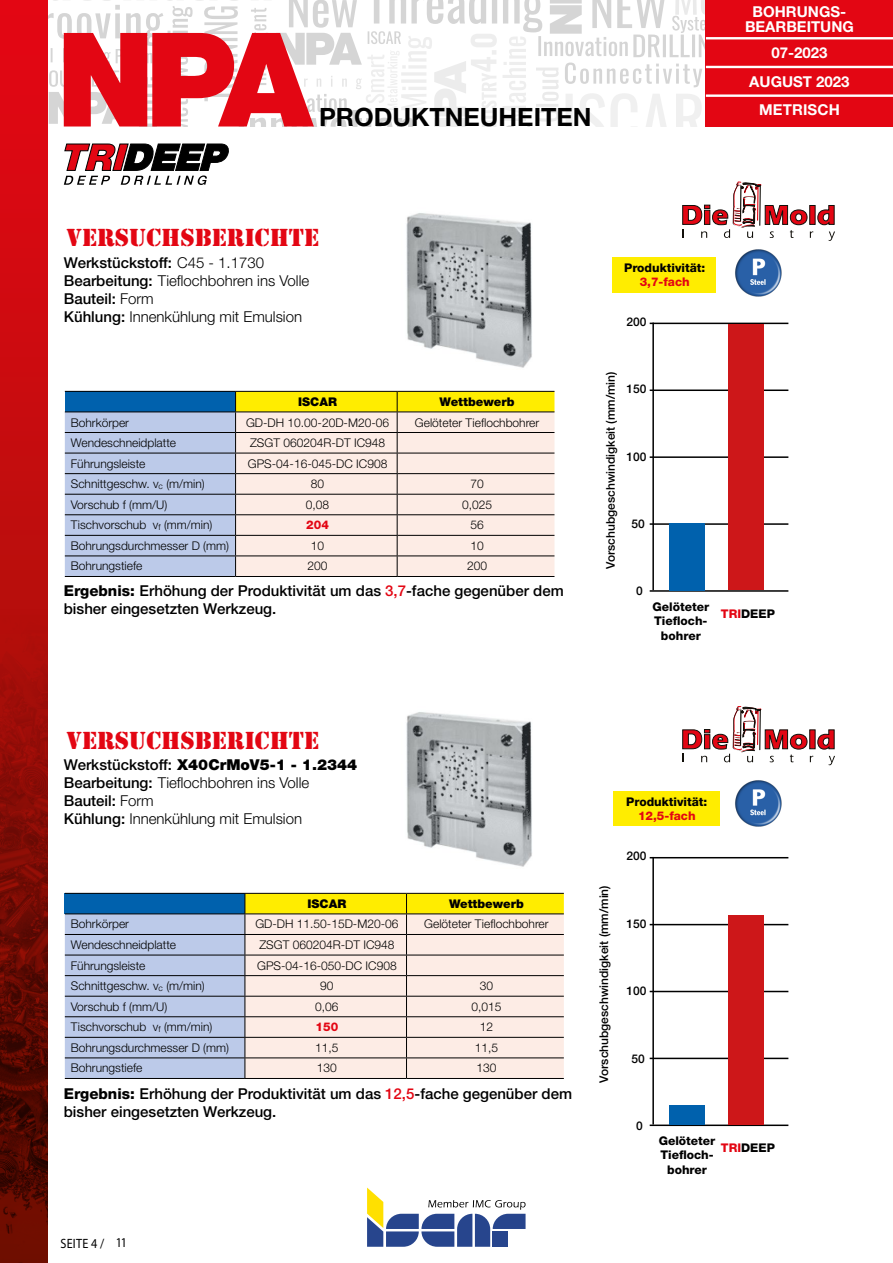
<style>
.page{position:relative;width:893px;height:1263px;background:#fff}
.page>*{position:absolute;margin:0;border:0;box-sizing:border-box;transform-origin:0 0}
.t1{font:25.5px "Stencil";color:#e30613}
.t2{font:700 25.2px "Helvetica Neue LTW1 G";color:#000}
.t3{font:300 15px/18px "Helvetica Neue LT Std";color:#000}
.t4{font:500 15px/18px "Helvetica Neue LT Std";color:#000}
.t5{font:700 15px/15px "Helvetica Neue LTW1 G";color:#fff;text-align:center}
.t6{font:13.5px "Myriad Pro";letter-spacing:.02em;color:#000;scale:.9 1}
.t7{font:300 12px "Helvetica Neue LT Std";color:#000}
.t8{font:800 12px/14.4px "Helvetica Neue LT Std";color:#000;text-align:center}
.t9{font:500 12px "Helvetica Neue LT Std";color:#000}
.t10{font:900 12px "Helvetica Neue LT Std";color:#000}
.t11{font:800 12px "Helvetica Neue LT Std";color:#e30613}
.s1{font-weight:500}
.s2{font-size:8.4px}
.s3{font-weight:800}
.s4{color:#e30613}
.s5{font-weight:900}
</style>
<div class="page">
<svg style="left:65px;top:391px;width:489px;height:185px;background:#d5d2ca"></svg>
<hr style="left:65px;top:535px;width:171px;height:1px;background:#000">
<hr style="left:65px;top:555px;width:171px;height:1px;background:#000">
<hr style="left:65px;top:576px;width:171px;height:1px;background:#000">
<hr style="left:236px;top:535px;width:161px;height:1px;background:#000">
<hr style="left:236px;top:555px;width:161px;height:1px;background:#000">
<hr style="left:236px;top:576px;width:161px;height:1px;background:#000">
<hr style="left:397px;top:535px;width:157px;height:1px;background:#000">
<hr style="left:397px;top:555px;width:157px;height:1px;background:#000">
<hr style="left:397px;top:576px;width:157px;height:1px;background:#000">
<svg style="left:65px;top:893px;width:499px;height:185px;background:#d4d1ca"></svg>
<hr style="left:65px;top:1037px;width:180px;height:1px;background:#000">
<hr style="left:65px;top:1057px;width:180px;height:1px;background:#000">
<hr style="left:65px;top:1078px;width:180px;height:1px;background:#000">
<hr style="left:245px;top:1037px;width:161px;height:1px;background:#000">
<hr style="left:245px;top:1057px;width:161px;height:1px;background:#000">
<hr style="left:245px;top:1078px;width:161px;height:1px;background:#000">
<hr style="left:406px;top:1037px;width:158px;height:1px;background:#000">
<hr style="left:406px;top:1057px;width:158px;height:1px;background:#000">
<hr style="left:406px;top:1078px;width:158px;height:1px;background:#000">
<img style="left:735px;top:249px;width:47px;height:48px">
<img style="left:735px;top:780px;width:47px;height:47px">
<svg style="left:682px;top:182px;width:153px;height:59px"></svg>
<svg style="left:682px;top:706px;width:153px;height:59px"></svg>
<hr style="left:650px;top:590px;width:138px;height:2px;background:#000">
<hr style="left:650px;top:1124px;width:138px;height:2px;background:#000">
<hr style="left:652px;top:323px;width:2px;height:267px;background:#000">
<hr style="left:652px;top:857px;width:2px;height:267px;background:#000">
<hr style="left:650px;top:523px;width:138px;height:2px;background:#000">
<hr style="left:650px;top:1058px;width:138px;height:1px;background:#000">
<hr style="left:650px;top:456px;width:138px;height:2px;background:#000">
<hr style="left:650px;top:991px;width:138px;height:1px;background:#000">
<hr style="left:650px;top:389px;width:138px;height:2px;background:#000">
<hr style="left:650px;top:924px;width:138px;height:1px;background:#000">
<hr style="left:650px;top:323px;width:138px;height:1px;background:#000">
<hr style="left:650px;top:857px;width:138px;height:1px;background:#000">
<div style="left:669px;top:523px;width:36px;height:67px;background:#0061ad"></div>
<div style="left:669px;top:1105px;width:36px;height:19px;background:#0061ad"></div>
<div style="left:612px;top:257px;width:104px;height:36px;background:#ffed00"></div>
<div style="left:612px;top:791px;width:107px;height:35px;background:#ffed00"></div>
<div style="left:728px;top:324px;width:35px;height:266px;background:#cd1719"></div>
<div style="left:728px;top:915px;width:35px;height:209px;background:#cd1719"></div>
<img style="left:406px;top:712px;width:126px;height:155px">
<img style="left:406px;top:213px;width:126px;height:155px">
<svg style="left:367px;top:1187px;width:159px;height:60px"></svg>
<svg style="left:47px;top:0;width:659px;height:126px"></svg>
<div style="left:706px;top:0;width:187px;height:126px;background:#e30613"></div>
<svg style="left:0;top:0;width:47px;height:606px;background:#cf0a10"></svg>
<img style="left:0;top:606px;width:47px;height:657px">
<hr style="left:706px;top:37px;width:187px;height:2px;background:#fff">
<hr style="left:706px;top:66px;width:187px;height:2px;background:#fff">
<hr style="left:706px;top:94px;width:187px;height:3px;background:#fff">
<svg style="left:64px;top:143px;width:165px;height:42px"></svg>
<h2 class="t2" style="left:319px;top:102px;width:274px">PRODUKTNEUHEITEN</h2>
<p class="t5" style="left:745px;top:4px;width:110px">BOHRUNGS-<br>BEARBEITUNG</p>
<p class="t5" style="left:771px;top:45px;width:58px">07-2023</p>
<p class="t5" style="left:749px;top:74px;width:102px">AUGUST 2023</p>
<p class="t5" style="left:759px;top:102px;width:82px">METRISCH</p>
<h1 class="t1" style="left:67px;top:222px;width:254px">VERSUCHSBERICHTE</h1>
<p class="t3" style="left:64px;top:253px;width:247px"><span class="s1">Werkstückstoff:</span> C45 - 1.1730<br><span class="s1">Bearbeitung:</span> Tieflochbohren ins Volle<br><span class="s1">Bauteil:</span> Form<br><span class="s1">Kühlung:</span> Innenkühlung mit Emulsion</p>
<p class="t10" style="left:298px;top:394px;width:40px">ISCAR</p>
<p class="t10" style="left:440px;top:394px;width:76px">Wettbewerb</p>
<p class="t7" style="left:71px;top:415px;width:60px">Bohrkörper</p>
<p class="t7" style="left:246px;top:415px;width:145px">GD-DH 10.00-20D-M20-06</p>
<p class="t7" style="left:415px;top:415px;width:126px">Gelöteter Tieflochbohrer</p>
<p class="t7" style="left:71px;top:435px;width:107px">Wendeschneidplatte</p>
<p class="t7" style="left:250px;top:435px;width:137px">ZSGT 060204R-DT IC948</p>
<p class="t7" style="left:71px;top:456px;width:76px">Führungsleiste</p>
<p class="t7" style="left:248px;top:456px;width:141px">GPS-04-16-045-DC IC908</p>
<p class="t7" style="left:71px;top:477px;width:135px">Schnittgeschw. v<span class="s2">c</span> (m/min)</p>
<p class="t7" style="left:311px;top:477px;width:15px">80</p>
<p class="t7" style="left:470px;top:477px;width:15px">70</p>
<p class="t7" style="left:71px;top:497px;width:98px">Vorschub f (mm/U)</p>
<p class="t7" style="left:306px;top:497px;width:25px">0,08</p>
<p class="t7" style="left:462px;top:497px;width:32px">0,025</p>
<p class="t7" style="left:71px;top:518px;width:143px">Tischvorschub v<span class="s2">f</span> (mm/min)</p>
<p class="t11" style="left:306px;top:518px;width:24px">204</p>
<p class="t7" style="left:470px;top:518px;width:15px">56</p>
<p class="t7" style="left:71px;top:538px;width:160px">Bohrungsdurchmesser D (mm)</p>
<p class="t7" style="left:311px;top:538px;width:15px">10</p>
<p class="t7" style="left:470px;top:538px;width:15px">10</p>
<p class="t7" style="left:71px;top:559px;width:73px">Bohrungstiefe</p>
<p class="t7" style="left:308px;top:559px;width:22px">200</p>
<p class="t7" style="left:467px;top:559px;width:22px">200</p>
<p class="t4" style="left:64px;top:582px;width:501px"><span class="s3">Ergebnis:</span> Erhöhung der Produktivität um das <span class="s4">3,7</span>-fache gegenüber dem bisher eingesetzten Werkzeug.</p>
<p class="t8" style="left:624px;top:260px;width:83px">Produktivität:</p>
<p class="t11" style="left:640px;top:275px;width:52px">3,7-fach</p>
<p class="t9" style="left:626px;top:315px;width:22px">200</p>
<p class="t9" style="left:603px;top:569px;width:199px;rotate:-90deg">Vorschubgeschwindigkeit (mm/min)</p>
<p class="t9" style="left:626px;top:382px;width:22px">150</p>
<p class="t9" style="left:626px;top:449px;width:22px">100</p>
<p class="t9" style="left:631px;top:517px;width:15px">50</p>
<p class="t9" style="left:636px;top:584px;width:8px">0</p>
<p class="t8" style="left:652px;top:599px;width:58px">Gelöteter<br>Tiefloch&shy;bohrer</p>
<p class="t8" style="left:721px;top:606px;width:55px"><span class="s4">TRI</span>DEEP</p>
<h1 class="t1" style="left:67px;top:726px;width:254px">VERSUCHSBERICHTE</h1>
<p class="t3" style="left:64px;top:755px;width:295px"><span class="s1">Werkstückstoff:</span> <span class="s5">X40CrMoV5-1 - 1.2344<br></span><span class="s1">Bearbeitung:</span> Tieflochbohren ins Volle<br><span class="s1">Bauteil:</span> Form<br><span class="s1">Kühlung:</span> Innenkühlung mit Emulsion</p>
<p class="t10" style="left:308px;top:896px;width:40px">ISCAR</p>
<p class="t10" style="left:449px;top:896px;width:76px">Wettbewerb</p>
<p class="t7" style="left:71px;top:917px;width:60px">Bohrkörper</p>
<p class="t7" style="left:255px;top:917px;width:145px">GD-DH 11.50-15D-M20-06</p>
<p class="t7" style="left:424px;top:917px;width:126px">Gelöteter Tieflochbohrer</p>
<p class="t7" style="left:71px;top:937px;width:107px">Wendeschneidplatte</p>
<p class="t7" style="left:259px;top:937px;width:137px">ZSGT 060204R-DT IC948</p>
<p class="t7" style="left:71px;top:958px;width:76px">Führungsleiste</p>
<p class="t7" style="left:257px;top:958px;width:141px">GPS-04-16-050-DC IC908</p>
<p class="t7" style="left:71px;top:978px;width:135px">Schnittgeschw. v<span class="s2">c</span> (m/min)</p>
<p class="t7" style="left:320px;top:978px;width:15px">90</p>
<p class="t7" style="left:480px;top:978px;width:15px">30</p>
<p class="t7" style="left:71px;top:999px;width:98px">Vorschub f (mm/U)</p>
<p class="t7" style="left:315px;top:999px;width:25px">0,06</p>
<p class="t7" style="left:471px;top:999px;width:32px">0,015</p>
<p class="t7" style="left:71px;top:1020px;width:143px">Tischvorschub v<span class="s2">f</span> (mm/min)</p>
<p class="t11" style="left:316px;top:1020px;width:24px">150</p>
<p class="t7" style="left:480px;top:1020px;width:15px">12</p>
<p class="t7" style="left:71px;top:1040px;width:160px">Bohrungsdurchmesser D (mm)</p>
<p class="t7" style="left:315px;top:1040px;width:25px">11,5</p>
<p class="t7" style="left:475px;top:1040px;width:25px">11,5</p>
<p class="t7" style="left:71px;top:1061px;width:73px">Bohrungstiefe</p>
<p class="t7" style="left:317px;top:1061px;width:22px">130</p>
<p class="t7" style="left:476px;top:1061px;width:22px">130</p>
<p class="t4" style="left:64px;top:1085px;width:510px"><span class="s3">Ergebnis:</span> Erhöhung der Produktivität um das <span class="s4">12,5</span>-fache gegenüber dem bisher eingesetzten Werkzeug.</p>
<p class="t6" style="left:61px;top:1235px;width:76px">SEITE 4 / 11</p>
<p class="t9" style="left:597px;top:1083px;width:199px;rotate:-90deg">Vorschubgeschwindigkeit (mm/min)</p>
<p class="t8" style="left:626px;top:794px;width:83px">Produktivität:</p>
<p class="t11" style="left:638px;top:809px;width:59px">12,5-fach</p>
<p class="t9" style="left:626px;top:849px;width:22px">200</p>
<p class="t9" style="left:626px;top:916px;width:22px">150</p>
<p class="t9" style="left:626px;top:984px;width:22px">100</p>
<p class="t9" style="left:631px;top:1051px;width:15px">50</p>
<p class="t9" style="left:636px;top:1118px;width:8px">0</p>
<p class="t8" style="left:659px;top:1133px;width:58px">Gelöteter<br>Tiefloch&shy;bohrer</p>
<p class="t8" style="left:721px;top:1141px;width:55px"><span class="s4">TRI</span>DEEP</p>
</div>
